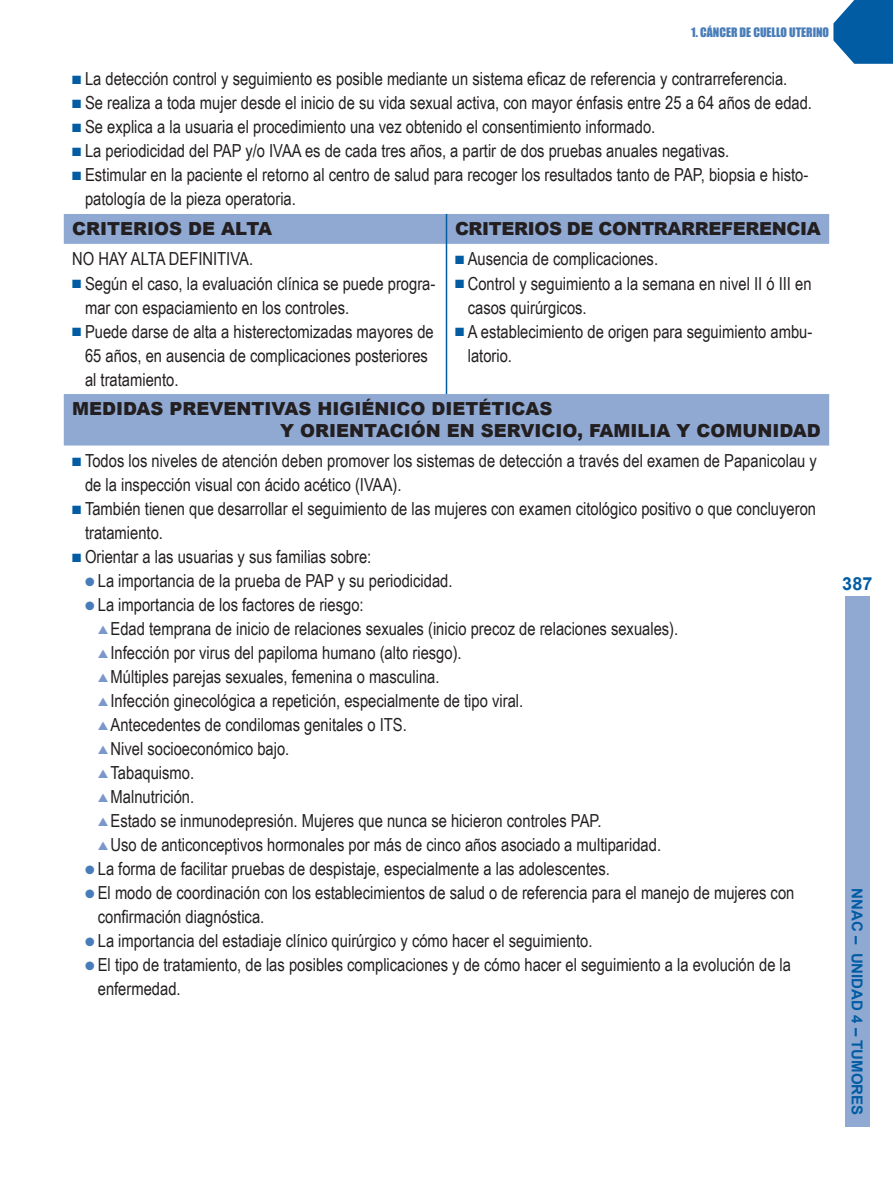
<style>
.page{position:relative;width:893px;height:1191px;background:#fff}
.page>*{position:absolute;margin:0;border:0;box-sizing:border-box;transform-origin:0 0}
.t1{font:18px/24px "Arial Narrow";color:#231f20}
.t2{font:900 18px/21.6px "Arial";color:#231f20}
.t3{font:900 18px "Arial";letter-spacing:-.02em;color:#231f20}
.t4{font:700 18px "Arial";color:#015ca3}
.t5{font:700 15px "Arial";color:#015ca3}
.t6{font:12px "Impact";color:#497db9}
.s1{color:#015ca3}
.s2{color:#497db9}
.s3{color:#7997c9}
</style>
<div class="page">
<div style="left:845px;top:596px;width:24px;height:531px;background:#90a9d3"></div>
<svg style="left:833px;top:0;width:60px;height:64px;background:#2372af"></svg>
<svg style="left:64px;top:214px;width:765px;height:231px"></svg>
<hr style="left:446px;top:214px;width:1px;height:30px;background:#015ca3">
<hr style="left:446px;top:244px;width:1px;height:150px;background:#015ca3">
<p class="t6" style="left:691px;top:23px;width:139px">1. CÁNCER DE CUELLO UTERINO</p>
<p class="t1" style="left:72px;top:66px;width:717px"><span class="s1">■</span> La detección control y seguimiento es posible mediante un sistema eficaz de referencia y contrarreferencia.</p>
<p class="t1" style="left:72px;top:90px;width:741px"><span class="s1">■</span> Se realiza a toda mujer desde el inicio de su vida sexual activa, con mayor énfasis entre 25 a 64 años de edad.</p>
<p class="t1" style="left:72px;top:114px;width:584px"><span class="s1">■</span> Se explica a la usuaria el procedimiento una vez obtenido el consentimiento informado.</p>
<p class="t1" style="left:72px;top:138px;width:658px"><span class="s1">■</span> La periodicidad del PAP y/o IVAA es de cada tres años, a partir de dos pruebas anuales negativas.</p>
<p class="t1" style="left:85px;top:162px;width:725px;text-indent:-13px"><span class="s1">■</span> Estimular en la paciente el retorno al centro de salud para recoger los resultados tanto de PAP, biopsia e histo&shy;patología de la pieza operatoria.</p>
<p class="t2" style="left:72px;top:217px;width:201px">CRITERIOS DE ALTA</p>
<p class="t3" style="left:455px;top:216px;width:367px">CRITERIOS DE CONTRARREFERENCIA</p>
<p class="t1" style="left:72px;top:246px;width:182px">NO HAY ALTA DEFINITIVA.</p>
<p class="t1" style="left:85px;top:270px;width:352px;text-indent:-13px"><span class="s1">■</span> Según el caso, la evaluación clínica se puede progra&shy;mar con espaciamiento en los controles.</p>
<p class="t1" style="left:85px;top:318px;width:350px;text-indent:-13px"><span class="s1">■</span> Puede darse de alta a histerectomizadas mayores de<br>65 años, en ausencia de complicaciones posteriores al tratamiento.</p>
<p class="t1" style="left:455px;top:246px;width:205px"><span class="s1">■</span> Ausencia de complicaciones.</p>
<p class="t1" style="left:468px;top:270px;width:345px;text-indent:-13px"><span class="s1">■</span> Control y seguimiento a la semana en nivel II ó III en casos quirúrgicos.</p>
<p class="t1" style="left:468px;top:318px;width:346px;text-indent:-13px"><span class="s1">■</span> A establecimiento de origen para seguimiento ambu&shy;latorio.</p>
<p class="t2" style="left:280px;top:397px;width:542px;text-indent:-208px">MEDIDAS PREVENTIVAS HIGIÉNICO DIETÉTICAS<br>Y ORIENTACIÓN EN SERVICIO, FAMILIA Y COMUNIDAD</p>
<p class="t1" style="left:85px;top:448px;width:733px;text-indent:-13px"><span class="s1">■</span> Todos los niveles de atención deben promover los sistemas de detección a través del examen de Papanicolau y de la inspección visual con ácido acético (IVAA).</p>
<p class="t1" style="left:85px;top:496px;width:732px;text-indent:-13px"><span class="s1">■</span> También tienen que desarrollar el seguimiento de las mujeres con examen citológico positivo o que concluyeron tratamiento.</p>
<p class="t1" style="left:72px;top:544px;width:301px"><span class="s1">■</span> Orientar a las usuarias y sus familias sobre:</p>
<p class="t1" style="left:85px;top:568px;width:369px"><span class="s2">●</span> La importancia de la prueba de PAP y su periodicidad.</p>
<p class="t1" style="left:85px;top:592px;width:280px"><span class="s2">●</span> La importancia de los factores de riesgo:</p>
<p class="t1" style="left:98px;top:616px;width:582px"><span class="s3">▲</span> Edad temprana de inicio de relaciones sexuales (inicio precoz de relaciones sexuales).</p>
<p class="t1" style="left:98px;top:640px;width:365px"><span class="s3">▲</span> Infección por virus del papiloma humano (alto riesgo).</p>
<p class="t1" style="left:98px;top:664px;width:343px"><span class="s3">▲</span> Múltiples parejas sexuales, femenina o masculina.</p>
<p class="t1" style="left:98px;top:688px;width:427px"><span class="s3">▲</span> Infección ginecológica a repetición, especialmente de tipo viral.</p>
<p class="t1" style="left:98px;top:712px;width:310px"><span class="s3">▲</span> Antecedentes de condilomas genitales o ITS.</p>
<p class="t1" style="left:98px;top:736px;width:193px"><span class="s3">▲</span> Nivel socioeconómico bajo.</p>
<p class="t1" style="left:98px;top:760px;width:98px"><span class="s3">▲</span> Tabaquismo.</p>
<p class="t1" style="left:98px;top:784px;width:98px"><span class="s3">▲</span> Malnutrición.</p>
<p class="t1" style="left:98px;top:808px;width:505px"><span class="s3">▲</span> Estado se inmunodepresión. Mujeres que nunca se hicieron controles PAP.</p>
<p class="t1" style="left:98px;top:832px;width:565px"><span class="s3">▲</span> Uso de anticonceptivos hormonales por más de cinco años asociado a multiparidad.</p>
<p class="t1" style="left:85px;top:856px;width:526px"><span class="s2">●</span> La forma de facilitar pruebas de despistaje, especialmente a las adolescentes.</p>
<p class="t1" style="left:98px;top:880px;width:698px;text-indent:-13px"><span class="s2">●</span> El modo de coordinación con los establecimientos de salud o de referencia para el manejo de mujeres con confirmación diagnóstica.</p>
<p class="t1" style="left:85px;top:928px;width:509px"><span class="s2">●</span> La importancia del estadiaje clínico quirúrgico y cómo hacer el seguimiento.</p>
<p class="t1" style="left:98px;top:952px;width:695px;text-indent:-13px"><span class="s2">●</span> El tipo de tratamiento, de las posibles complicaciones y de cómo hacer el seguimiento a la evolución de la enfermedad.</p>
<p class="t4" style="left:842px;top:571px;width:32px">387</p>
<p class="t5" style="left:867px;top:888px;width:228px;rotate:90deg">NNAC – UNIDAD 4 – TUMORES</p>
</div>
